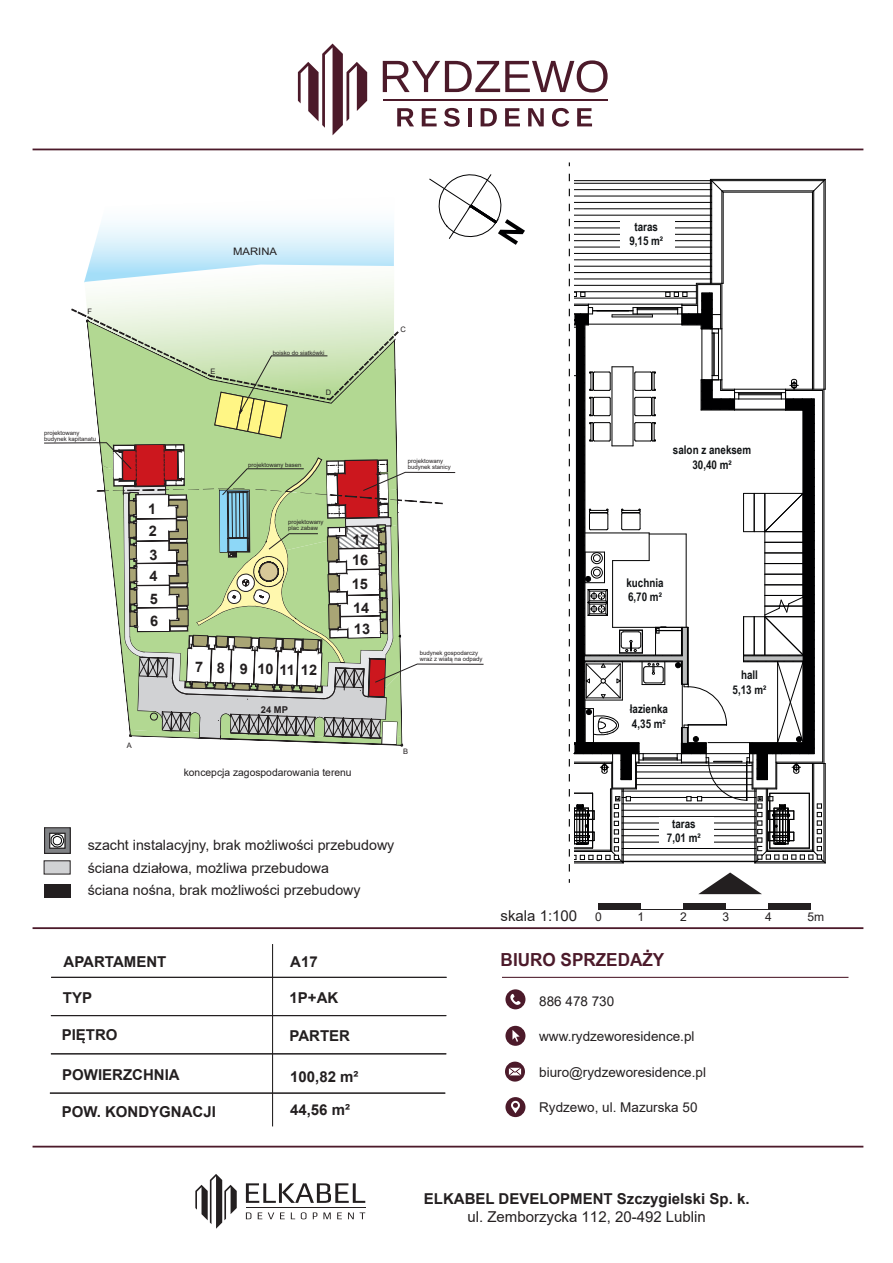
<style>
.page{position:relative;width:893px;height:1263px;background:#fff}
.page>*{position:absolute;margin:0;border:0;box-sizing:border-box;transform-origin:0 0}
.t1{font:700 18px "Arial Narrow";color:#4c1a2a;scale:1.16 1}
.t2{font:700 15px "Arial";color:#231f20}
.t3{font:15px "Arial";color:#231f20}
.t4{font:700 14.55px/22.4px "Arial";color:#231f20}
.t5{font:14.25px/22.5px "Arial";color:#231f20}
.t6{font:13.5px "Arial";color:#231f20}
.t7{font:700 12px/14.4px "Arial Narrow";color:#111416;text-align:center}
.t8{font:12px "Arial";color:#231f20}
.t9{font:10.35px "Arial";color:#231f20}
.t10{font:10.35px "Arial";color:#231f20;scale:1.09 1}
.t11{font:700 9.45px "Arial";color:#231f20}
.t12{font:7.5px "Arial";color:#231f20}
.t13{font:6px/6px "Arial";color:#231f20}
.s1{font-size:12px}
</style>
<div class="page">
<hr style="left:825px;top:179px;width:1px;height:210px;background:#000001">
<hr style="left:825px;top:763px;width:1px;height:100px;background:#000001">
<hr style="left:502px;top:977px;width:346px;height:1px;background:#4c1a2a">
<hr style="left:33px;top:1146px;width:830px;height:1px;background:#4c1a2a">
<hr style="left:33px;top:927px;width:830px;height:2px;background:#4c1a2a">
<hr style="left:33px;top:149px;width:830px;height:1px;background:#4c1a2a">
<hr style="left:51px;top:1015px;width:395px;height:1px;background:#231f20">
<hr style="left:51px;top:1053px;width:395px;height:1px;background:#231f20">
<hr style="left:272px;top:944px;width:1px;height:182px;background:#231f20">
<hr style="left:51px;top:977px;width:396px;height:1px;background:#231f20">
<hr style="left:50px;top:1092px;width:395px;height:2px;background:#231f20">
<svg style="left:246px;top:1183px;width:119px;height:20px"></svg>
<svg style="left:246px;top:1212px;width:5px;height:7px"></svg>
<svg style="left:258px;top:1212px;width:4px;height:7px"></svg>
<svg style="left:268px;top:1212px;width:6px;height:7px"></svg>
<svg style="left:280px;top:1212px;width:5px;height:7px"></svg>
<svg style="left:301px;top:1212px;width:5px;height:7px"></svg>
<svg style="left:313px;top:1212px;width:4px;height:7px"></svg>
<svg style="left:323px;top:1212px;width:8px;height:7px"></svg>
<svg style="left:337px;top:1212px;width:5px;height:7px"></svg>
<svg style="left:348px;top:1212px;width:6px;height:7px"></svg>
<svg style="left:360px;top:1212px;width:5px;height:7px"></svg>
<hr style="left:246px;top:1207px;width:119px;height:1px;background:#231f20">
<svg style="left:195px;top:1174px;width:42px;height:55px"></svg>
<svg style="left:505px;top:989px;width:20px;height:20px"></svg>
<svg style="left:505px;top:1097px;width:20px;height:20px"></svg>
<svg style="left:505px;top:1026px;width:20px;height:20px"></svg>
<svg style="left:505px;top:1061px;width:20px;height:20px"></svg>
<svg style="left:383px;top:60px;width:225px;height:33px"></svg>
<svg style="left:397px;top:108px;width:17px;height:18px"></svg>
<svg style="left:422px;top:108px;width:15px;height:18px"></svg>
<svg style="left:444px;top:108px;width:16px;height:19px"></svg>
<hr style="left:468px;top:108px;width:4px;height:18px;background:#4c1a2a">
<svg style="left:481px;top:108px;width:16px;height:18px"></svg>
<svg style="left:505px;top:108px;width:15px;height:18px"></svg>
<svg style="left:528px;top:108px;width:16px;height:18px"></svg>
<svg style="left:552px;top:108px;width:17px;height:19px"></svg>
<svg style="left:577px;top:108px;width:15px;height:18px"></svg>
<hr style="left:383px;top:99px;width:225px;height:2px;background:#4c1a2a">
<svg style="left:298px;top:44px;width:69px;height:91px"></svg>
<svg style="left:89px;top:222px;width:305px;height:43px"></svg>
<img style="left:84px;top:265px;width:310px;height:44px">
<svg style="left:44px;top:309px;width:440px;height:437px"></svg>
<div style="left:44px;top:860px;width:27px;height:14px;background:#d1d2d4"></div>
<div style="left:44px;top:885px;width:26px;height:13px;background:#231f20"></div>
<svg style="left:44px;top:827px;width:27px;height:27px"></svg>
<div style="left:598px;top:903px;width:212px;height:6px;background:#231f20"></div>
<div style="left:641px;top:903px;width:42px;height:6px;background:#fff"></div>
<div style="left:726px;top:903px;width:42px;height:6px;background:#fff"></div>
<svg style="left:569px;top:174px;width:256px;height:720px"></svg>
<svg style="left:429px;top:174px;width:96px;height:71px"></svg>
<h3 class="t10" style="left:233px;top:244px;width:42px">MARINA</h3>
<h3 class="t7" style="left:629px;top:219px;width:35px">taras<br>9,15 m²</h3>
<p class="t12" style="left:88px;top:306px;width:6px">F</p>
<p class="t13" style="left:44px;top:430px;width:54px">projektowany budynek kapitanatu</p>
<h3 class="t4" style="left:148px;top:497px;width:10px">1<br>2</h3>
<h3 class="t4" style="left:149px;top:544px;width:10px;line-height:21px">3<br>4</h3>
<h3 class="t4" style="left:150px;top:589px;width:10px;line-height:21.5px">5<br>6</h3>
<p class="t12" style="left:127px;top:740px;width:7px">A</p>
<p class="t12" style="left:211px;top:366px;width:7px">E</p>
<p class="t13" style="left:273px;top:350px;width:53px">boisko do siatkówki</p>
<p class="t12" style="left:326px;top:388px;width:7px">D</p>
<p class="t12" style="left:400px;top:325px;width:7px">C</p>
<p class="t13" style="left:248px;top:462px;width:55px">projektowany basen</p>
<p class="t13" style="left:408px;top:458px;width:45px">projektowany budynek stanicy</p>
<p class="t13" style="left:288px;top:518px;width:37px">projektowany plac zabaw</p>
<h3 class="t4" style="left:352px;top:529px;width:18px">17</h3>
<h3 class="t4" style="left:352px;top:548px;width:18px">16</h3>
<h3 class="t4" style="left:352px;top:572px;width:18px">15</h3>
<h3 class="t4" style="left:353px;top:597px;width:18px">14</h3>
<h3 class="t4" style="left:354px;top:618px;width:18px">13</h3>
<h3 class="t4" style="left:195px;top:658px;width:124px">7 8 9 101112</h3>
<h3 class="t11" style="left:261px;top:703px;width:29px">24 MP</h3>
<h3 class="t9" style="left:184px;top:766px;width:169px">koncepcja zagospodarowania terenu</h3>
<p class="t13" style="left:420px;top:650px;width:64px">budynek gospodarczy wraz z wiatą na odpady</p>
<p class="t12" style="left:403px;top:746px;width:7px">B</p>
<h3 class="t5" style="left:88px;top:834px;width:308px">szacht instalacyjny, brak możliwości przebudowy ściana działowa, możliwa przebudowa<br>ściana nośna, brak możliwości przebudowy</h3>
<h2 class="t2" style="left:64px;top:952px;width:104px">APARTAMENT</h2>
<h2 class="t2" style="left:63px;top:987px;width:31px">TYP</h2>
<h2 class="t2" style="left:62px;top:1024px;width:57px">PIĘTRO</h2>
<h2 class="t2" style="left:62px;top:1064px;width:119px">POWIERZCHNIA</h2>
<h2 class="t2" style="left:62px;top:1101px;width:156px">POW. KONDYGNACJI</h2>
<h2 class="t2" style="left:290px;top:952px;width:29px">A17</h2>
<h2 class="t2" style="left:290px;top:987px;width:50px">1P+AK</h2>
<h2 class="t2" style="left:289px;top:1025px;width:62px">PARTER</h2>
<h2 class="t2" style="left:290px;top:1066px;width:70px">100,82 m²</h2>
<h2 class="t2" style="left:290px;top:1099px;width:62px">44,56 m²</h2>
<h3 class="t7" style="left:673px;top:442px;width:80px">salon z aneksem<br>30,40 m²</h3>
<h3 class="t7" style="left:626px;top:575px;width:39px;text-align:left">kuchnia<br>6,70 m²</h3>
<h3 class="t7" style="left:732px;top:667px;width:35px">hall<br>5,13 m²</h3>
<h3 class="t7" style="left:630px;top:701px;width:40px;text-align:left">łazienka<br>4,35 m²</h3>
<h3 class="t7" style="left:667px;top:816px;width:35px">taras<br>7,01 m²</h3>
<h2 class="t3" style="left:500px;top:905px;width:103px">skala 1:100 <span class="s1">0</span></h2>
<h3 class="t8" style="left:638px;top:908px;width:8px">1</h3>
<h3 class="t8" style="left:680px;top:908px;width:8px">2</h3>
<h3 class="t8" style="left:722px;top:908px;width:8px">3</h3>
<h3 class="t8" style="left:765px;top:908px;width:8px">4</h3>
<h3 class="t8" style="left:807px;top:908px;width:18px">5m</h3>
<h1 class="t1" style="left:501px;top:946px;width:143px">BIURO SPRZEDAŻY</h1>
<h3 class="t6" style="left:539px;top:992px;width:77px">886 478 730</h3>
<h3 class="t6" style="left:539px;top:1027px;width:157px">www.rydzeworesidence.pl</h3>
<h3 class="t6" style="left:539px;top:1062px;width:168px">biuro@rydzeworesidence.pl</h3>
<h3 class="t6" style="left:539px;top:1098px;width:160px">Rydzewo, ul. Mazurska 50</h3>
<h2 class="t2" style="left:424px;top:1188px;width:327px">ELKABEL DEVELOPMENT Szczygielski Sp. k.</h2>
<h2 class="t3" style="left:467px;top:1206px;width:240px">ul. Zemborzycka 112, 20-492 Lublin</h2>
</div>
